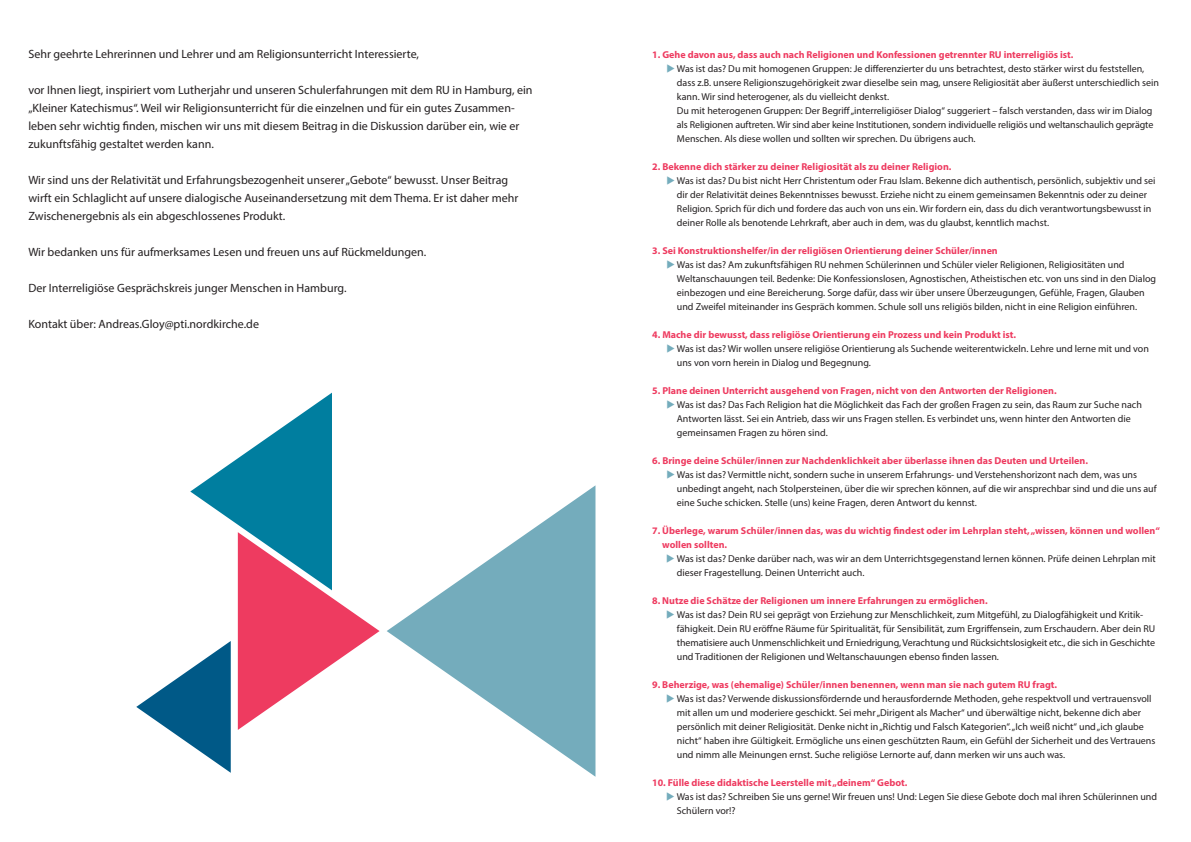
<style>
.page{position:relative;width:1191px;height:842px;background:#fff}
.page>*{position:absolute;margin:0;border:0;box-sizing:border-box;transform-origin:0 0}
.t1{font:12px/18px "Myriad Pro";color:#231f20}
.t2{font:10px/14px "Myriad Pro";color:#231f20}
.t3{font:700 10px/14px "Myriad Pro";color:#ee3b60}
.s1{color:#74acbc}
</style>
<div class="page">
<svg style="left:387px;top:486px;width:208px;height:291px"></svg>
<svg style="left:136px;top:393px;width:243px;height:380px"></svg>
<p class="t1" style="left:28px;top:45px;width:392px">Sehr geehrte Lehrerinnen und Lehrer und am Religionsunterricht Interessierte,</p>
<p class="t1" style="left:28px;top:81px;width:506px">vor Ihnen liegt, inspiriert vom Lutherjahr und unseren Schulerfahrungen mit dem RU in Hamburg, ein „Kleiner Katechismus“. Weil wir Religionsunterricht für die einzelnen und für ein gutes Zusammen&shy;leben sehr wichtig finden, mischen wir uns mit diesem Beitrag in die Diskussion darüber ein, wie er zukunftsfähig gestaltet werden kann.</p>
<p class="t1" style="left:28px;top:171px;width:491px">Wir sind uns der Relativität und Erfahrungsbezogenheit unserer „Gebote“ bewusst. Unser Beitrag wirft ein Schlaglicht auf unsere dialogische Auseinandersetzung mit dem Thema. Er ist daher mehr<br>Zwischenergebnis als ein abgeschlossenes Produkt.</p>
<p class="t1" style="left:28px;top:243px;width:399px">Wir bedanken uns für aufmerksames Lesen und freuen uns auf Rückmeldungen.</p>
<p class="t1" style="left:28px;top:279px;width:320px">Der Interreligiöse Gesprächskreis junger Menschen in Hamburg.</p>
<p class="t1" style="left:28px;top:315px;width:232px">Kontakt über: Andreas.Gloy@pti.nordkirche.de</p>
<p class="t3" style="left:652px;top:47px;width:423px">1. Gehe davon aus, dass auch nach Religionen und Konfessionen getrennter RU interreligiös ist.</p>
<p class="t2" style="left:677px;top:61px;width:484px;text-indent:-11px"><span class="s1">◆</span> Was ist das? Du mit homogenen Gruppen: Je differenzierter du uns betrachtest, desto stärker wirst du feststellen, dass z.B. unsere Religionszugehörigkeit zwar dieselbe sein mag, unsere Religiosität aber äußerst unterschiedlich sein kann. Wir sind heterogener, als du vielleicht denkst.<br>Du mit heterogenen Gruppen: Der Begriff „interreligiöser Dialog“ suggeriert – falsch verstanden, dass wir im Dialog als Religionen auftreten. Wir sind aber keine Institutionen, sondern individuelle religiös und weltanschaulich geprägte Menschen. Als diese wollen und sollten wir sprechen. Du übrigens auch.</p>
<p class="t3" style="left:652px;top:159px;width:301px">2. Bekenne dich stärker zu deiner Religiosität als zu deiner Religion.</p>
<p class="t2" style="left:677px;top:173px;width:480px;text-indent:-11px"><span class="s1">◆</span> Was ist das? Du bist nicht Herr Christentum oder Frau Islam. Bekenne dich authentisch, persönlich, subjektiv und sei dir der Relativität deines Bekenntnisses bewusst. Erziehe nicht zu einem gemeinsamen Bekenntnis oder zu deiner Religion. Sprich für dich und fordere das auch von uns ein. Wir fordern ein, dass du dich verantwortungsbewusst in deiner Rolle als benotende Lehrkraft, aber auch in dem, was du glaubst, kenntlich machst.</p>
<p class="t3" style="left:652px;top:243px;width:347px">3. Sei Konstruktionshelfer/in der religiösen Orientierung deiner Schüler/innen</p>
<p class="t2" style="left:677px;top:257px;width:481px;text-indent:-11px"><span class="s1">◆</span> Was ist das? Am zukunftsfähigen RU nehmen Schülerinnen und Schüler vieler Religionen, Religiositäten und Weltanschauungen teil. Bedenke: Die Konfessionslosen, Agnostischen, Atheistischen etc. von uns sind in den Dialog einbezogen und eine Bereicherung. Sorge dafür, dass wir über unsere Überzeugungen, Gefühle, Fragen, Glauben und Zweifel miteinander ins Gespräch kommen. Schule soll uns religiös bilden, nicht in eine Religion einführen.</p>
<p class="t3" style="left:652px;top:327px;width:365px">4. Mache dir bewusst, dass religiöse Orientierung ein Prozess und kein Produkt ist.</p>
<p class="t2" style="left:677px;top:341px;width:473px;text-indent:-11px"><span class="s1">◆</span> Was ist das? Wir wollen unsere religiöse Orientierung als Suchende weiterentwickeln. Lehre und lerne mit und von uns von vorn herein in Dialog und Begegnung.</p>
<p class="t3" style="left:652px;top:383px;width:406px">5. Plane deinen Unterricht ausgehend von Fragen, nicht von den Antworten der Religionen.</p>
<p class="t2" style="left:677px;top:397px;width:466px;text-indent:-11px"><span class="s1">◆</span> Was ist das? Das Fach Religion hat die Möglichkeit das Fach der großen Fragen zu sein, das Raum zur Suche nach<br>Antworten lässt. Sei ein Antrieb, dass wir uns Fragen stellen. Es verbindet uns, wenn hinter den Antworten die gemeinsamen Fragen zu hören sind.</p>
<p class="t3" style="left:652px;top:453px;width:437px">6. Bringe deine Schüler/innen zur Nachdenklichkeit aber überlasse ihnen das Deuten und Urteilen.</p>
<p class="t2" style="left:677px;top:467px;width:481px;text-indent:-11px"><span class="s1">◆</span> Was ist das? Vermittle nicht, sondern suche in unserem Erfahrungs- und Verstehenshorizont nach dem, was uns unbedingt angeht, nach Stolpersteinen, über die wir sprechen können, auf die wir ansprechbar sind und die uns auf eine Suche schicken. Stelle (uns) keine Fragen, deren Antwort du kennst.</p>
<p class="t3" style="left:662px;top:523px;width:499px;text-indent:-10px">7. Überlege, warum Schüler/innen das, was du wichtig findest oder im Lehrplan steht, „wissen, können und wollen“ wollen sollten.</p>
<p class="t2" style="left:677px;top:551px;width:480px;text-indent:-11px"><span class="s1">◆</span> Was ist das? Denke darüber nach, was wir an dem Unterrichtsgegenstand lernen können. Prüfe deinen Lehrplan mit dieser Fragestellung. Deinen Unterricht auch.</p>
<p class="t3" style="left:652px;top:593px;width:337px">8. Nutze die Schätze der Religionen um innere Erfahrungen zu ermöglichen.</p>
<p class="t2" style="left:677px;top:607px;width:480px;text-indent:-11px"><span class="s1">◆</span> Was ist das? Dein RU sei geprägt von Erziehung zur Menschlichkeit, zum Mitgefühl, zu Dialogfähigkeit und Kritik&shy;fähigkeit. Dein RU eröffne Räume für Spiritualität, für Sensibilität, zum Ergriffensein, zum Erschaudern. Aber dein RU thematisiere auch Unmenschlichkeit und Erniedrigung, Verachtung und Rücksichtslosigkeit etc., die sich in Geschichte und Traditionen der Religionen und Weltanschauungen ebenso finden lassen.</p>
<p class="t3" style="left:652px;top:677px;width:406px">9. Beherzige, was (ehemalige) Schüler/innen benennen, wenn man sie nach gutem RU fragt.</p>
<p class="t2" style="left:677px;top:691px;width:480px;text-indent:-11px"><span class="s1">◆</span> Was ist das? Verwende diskussionsfördernde und herausfordernde Methoden, gehe respektvoll und vertrauensvoll mit allen um und moderiere geschickt. Sei mehr „Dirigent als Macher“ und überwältige nicht, bekenne dich aber persönlich mit deiner Religiosität. Denke nicht in „Richtig und Falsch Kategorien“. „Ich weiß nicht“ und „ich glaube nicht“ haben ihre Gültigkeit. Ermögliche uns einen geschützten Raum, ein Gefühl der Sicherheit und des Vertrauens und nimm alle Meinungen ernst. Suche religiöse Lernorte auf, dann merken wir uns auch was.</p>
<p class="t3" style="left:652px;top:775px;width:257px">10. Fülle diese didaktische Leerstelle mit „deinem“ Gebot.</p>
<p class="t2" style="left:677px;top:789px;width:482px;text-indent:-11px"><span class="s1">◆</span> Was ist das? Schreiben Sie uns gerne! Wir freuen uns! Und: Legen Sie diese Gebote doch mal ihren Schülerinnen und<br>Schülern vor!?</p>
</div>
